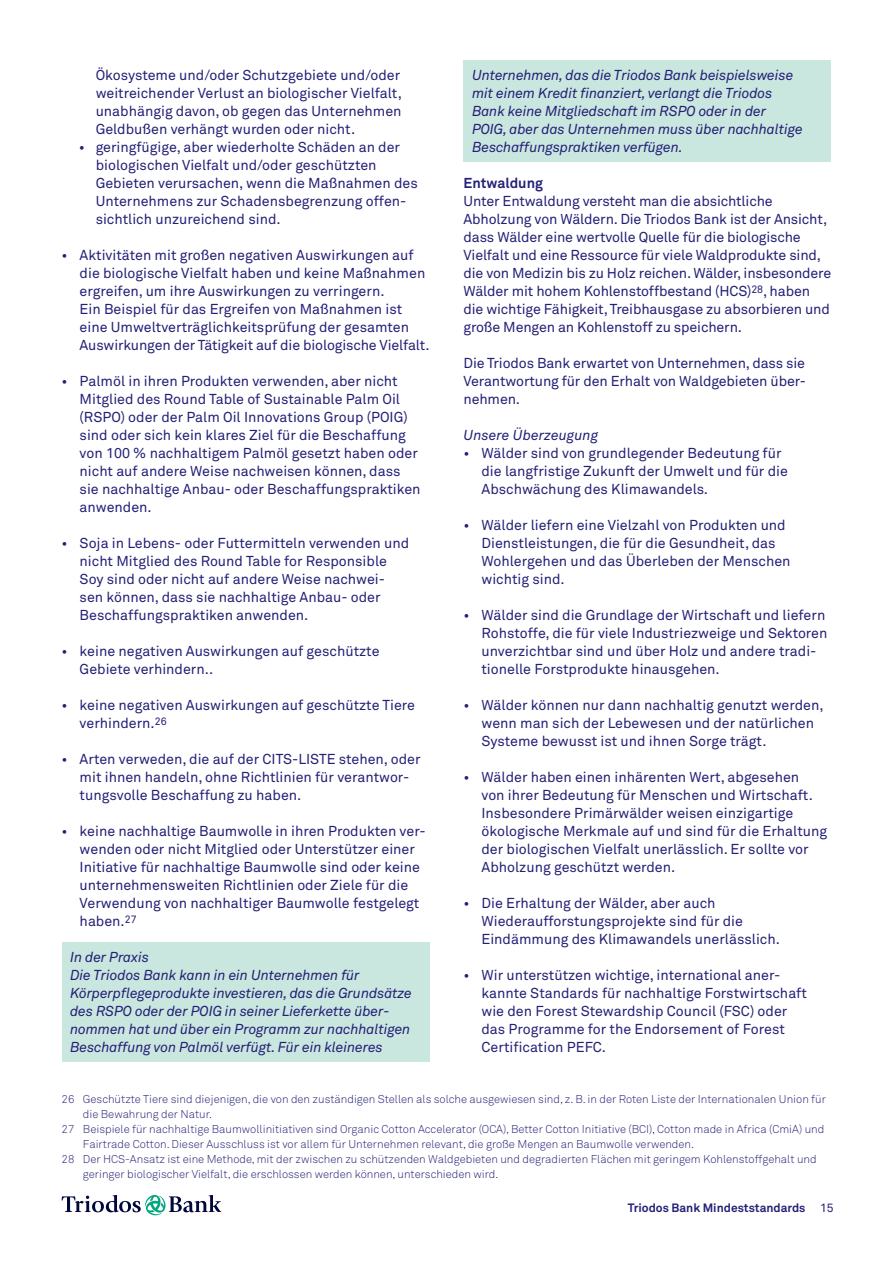
<style>
.page{position:relative;width:893px;height:1263px;background:#fff}
.page>*{position:absolute;margin:0;border:0;box-sizing:border-box;transform-origin:0 0}
.Body_Regular_9_5_1{font:14.25px/18px "Akkurat Pro";color:#242076}
.kader_in_practice{font:italic 14.25px/18px "Akkurat Pro";letter-spacing:-.01em;color:#242076}
.Body_Regular_9_5_1-2{font:italic 14.25px "Akkurat Pro";color:#242076}
.Body_Bold_9_5_12{font:700 14.25px "Akkurat Pro";color:#242076}
.t1{font:700 12px "Akkurat Pro";color:#242076}
.Notes_Light_7_5_10{font:11.25px/15px "Akkurat Light Pro";color:#242076}
.s1{font-weight:400}
</style>
<div class="page">
<svg style="left:62px;top:1195px;width:159px;height:20px"></svg>
<div style="left:62px;top:942px;width:367px;height:29px;background:#cae7df"></div>
<div style="left:62px;top:960px;width:367px;height:101px;background:#cae7df"></div>
<div style="left:463px;top:60px;width:368px;height:101px;background:#cae7df"></div>
<p class="Body_Regular_9_5_1" style="left:96px;top:66px;width:308px;text-align:justify">Ökosysteme und/oder Schutzgebiete und/oder weitreichender Verlust an biologischer Vielfalt, unabhängig davon, ob gegen das Unternehmen Geldbußen verhängt wurden oder nicht.</p>
<p class="Body_Regular_9_5_1" style="left:96px;top:138px;width:324px;text-indent:-17px">• geringfügige, aber wiederholte Schäden an der biologischen Vielfalt und/oder geschützten Gebieten verursachen, wenn die Maßnahmen des Unternehmens zur Schadensbegrenzung offen&shy;sichtlich unzureichend sind.</p>
<p class="Body_Regular_9_5_1" style="left:80px;top:246px;width:352px;text-indent:-18px">• Aktivitäten mit großen negativen Auswirkungen auf die biologische Vielfalt haben und keine Maßnahmen ergreifen, um ihre Auswirkungen zu verringern.<br>Ein Beispiel für das Ergreifen von Maßnahmen ist eine Umweltverträglichkeitsprüfung der gesamten Auswirkungen der Tätigkeit auf die biologische Vielfalt.</p>
<p class="Body_Regular_9_5_1" style="left:80px;top:372px;width:342px;text-indent:-18px">• Palmöl in ihren Produkten verwenden, aber nicht Mitglied des Round Table of Sustainable Palm Oil (RSPO) oder der Palm Oil Innovations Group (POIG) sind oder sich kein klares Ziel für die Beschaffung von 100 % nachhaltigem Palmöl gesetzt haben oder nicht auf andere Weise nachweisen können, dass sie nachhaltige Anbau- oder Beschaffungspraktiken anwenden.</p>
<p class="Body_Regular_9_5_1" style="left:80px;top:534px;width:331px;text-indent:-18px">• Soja in Lebens- oder Futtermitteln verwenden und nicht Mitglied des Round Table for Responsible Soy sind oder nicht auf andere Weise nachwei&shy;sen können, dass sie nachhaltige Anbau- oder Beschaffungspraktiken anwenden.</p>
<p class="Body_Regular_9_5_1" style="left:80px;top:642px;width:301px;text-indent:-18px">• keine negativen Auswirkungen auf geschützte<br>Gebiete verhindern..</p>
<p class="Body_Regular_9_5_1" style="left:80px;top:696px;width:337px;text-indent:-18px">• keine negativen Auswirkungen auf geschützte Tiere verhindern.<sup>26</sup></p>
<p class="Body_Regular_9_5_1" style="left:80px;top:750px;width:342px;text-indent:-18px">• Arten verweden, die auf der CITS-LISTE stehen, oder mit ihnen handeln, ohne Richtlinien für verantwor&shy;tungsvolle Beschaffung zu haben.</p>
<p class="Body_Regular_9_5_1" style="left:80px;top:822px;width:348px;text-indent:-18px">• keine nachhaltige Baumwolle in ihren Produkten ver&shy;wenden oder nicht Mitglied oder Unterstützer einer Initiative für nachhaltige Baumwolle sind oder keine unternehmensweiten Richtlinien oder Ziele für die Verwendung von nachhaltiger Baumwolle festgelegt haben.<sup>27</sup></p>
<p class="kader_in_practice" style="left:70px;top:948px;width:80px">In der Praxis</p>
<p class="kader_in_practice" style="left:70px;top:966px;width:343px">Die Triodos Bank kann in ein Unternehmen für Körperpflegeprodukte investieren, das die Grundsätze des RSPO oder der POIG in seiner Lieferkette über&shy;nommen hat und über ein Programm zur nachhaltigen Beschaffung von Palmöl verfügt. Für ein kleineres</p>
<p class="Notes_Light_7_5_10" style="left:83px;top:1092px;width:745px;text-indent:-21px">26 Geschützte Tiere sind diejenigen, die von den zuständigen Stellen als solche ausgewiesen sind, z. B. in der Roten Liste der Internationalen Union für die Bewahrung der Natur.</p>
<p class="Notes_Light_7_5_10" style="left:83px;top:1122px;width:743px;text-indent:-21px">27 Beispiele für nachhaltige Baumwollinitiativen sind Organic Cotton Accelerator (OCA), Better Cotton Initiative (BCI), Cotton made in Africa (CmiA) und<br>Fairtrade Cotton. Dieser Ausschluss ist vor allem für Unternehmen relevant, die große Mengen an Baumwolle verwenden.</p>
<p class="Notes_Light_7_5_10" style="left:83px;top:1152px;width:735px;text-indent:-21px">28 Der HCS-Ansatz ist eine Methode, mit der zwischen zu schützenden Waldgebieten und degradierten Flächen mit geringem Kohlenstoffgehalt und geringer biologischer Vielfalt, die erschlossen werden können, unterschieden wird.</p>
<p class="kader_in_practice" style="left:472px;top:66px;width:332px">Unternehmen, das die Triodos Bank beispielsweise mit einem Kredit finanziert, verlangt die Triodos Bank keine Mitgliedschaft im RSPO oder in der POIG, aber das Unternehmen muss über nachhaltige Beschaffungspraktiken verfügen.</p>
<p class="Body_Bold_9_5_12" style="left:463px;top:174px;width:81px">Entwaldung</p>
<p class="Body_Regular_9_5_1" style="left:463px;top:192px;width:369px">Unter Entwaldung versteht man die absichtliche Abholzung von Wäldern. Die Triodos Bank ist der Ansicht, dass Wälder eine wertvolle Quelle für die biologische Vielfalt und eine Ressource für viele Waldprodukte sind, die von Medizin bis zu Holz reichen. Wälder, insbesondere Wälder mit hohem Kohlenstoffbestand (HCS)<sup>28</sup>, haben die wichtige Fähigkeit, Treibhausgase zu absorbieren und große Mengen an Kohlenstoff zu speichern.</p>
<p class="Body_Regular_9_5_1" style="left:463px;top:354px;width:343px;text-align:justify">Die Triodos Bank erwartet von Unternehmen, dass sie Verantwortung für den Erhalt von Waldgebieten über&shy;nehmen.</p>
<p class="Body_Regular_9_5_1-2" style="left:463px;top:426px;width:136px">Unsere Überzeugung</p>
<p class="Body_Regular_9_5_1" style="left:481px;top:444px;width:308px;text-indent:-18px">• Wälder sind von grundlegender Bedeutung für die langfristige Zukunft der Umwelt und für die<br>Abschwächung des Klimawandels.</p>
<p class="Body_Regular_9_5_1" style="left:481px;top:516px;width:311px;text-indent:-18px">• Wälder liefern eine Vielzahl von Produkten und Dienstleistungen, die für die Gesundheit, das Wohlergehen und das Überleben der Menschen wichtig sind.</p>
<p class="Body_Regular_9_5_1" style="left:481px;top:606px;width:347px;text-indent:-18px">• Wälder sind die Grundlage der Wirtschaft und liefern Rohstoffe, die für viele Industriezweige und Sektoren unverzichtbar sind und über Holz und andere tradi&shy;tionelle Forstprodukte hinausgehen.</p>
<p class="Body_Regular_9_5_1" style="left:481px;top:696px;width:344px;text-indent:-18px">• Wälder können nur dann nachhaltig genutzt werden, wenn man sich der Lebewesen und der natürlichen<br>Systeme bewusst ist und ihnen Sorge trägt.</p>
<p class="Body_Regular_9_5_1" style="left:481px;top:768px;width:347px;text-indent:-18px">• Wälder haben einen inhärenten Wert, abgesehen<br>von ihrer Bedeutung für Menschen und Wirtschaft.<br>Insbesondere Primärwälder weisen einzigartige ökologische Merkmale auf und sind für die Erhaltung der biologischen Vielfalt unerlässlich. Er sollte vor Abholzung geschützt werden.</p>
<p class="Body_Regular_9_5_1" style="left:481px;top:894px;width:300px;text-indent:-18px">• Die Erhaltung der Wälder, aber auch<br>Wiederaufforstungsprojekte sind für die<br>Eindämmung des Klimawandels unerlässlich.</p>
<p class="Body_Regular_9_5_1" style="left:481px;top:966px;width:327px;text-indent:-18px">• Wir unterstützen wichtige, international aner&shy;kannte Standards für nachhaltige Forstwirtschaft wie den Forest Stewardship Council (FSC) oder das Programme for the Endorsement of Forest Certification PEFC.</p>
<p class="t1" style="left:628px;top:1200px;width:207px">Triodos Bank Mindeststandards <span class="s1">15</span></p>
</div>
